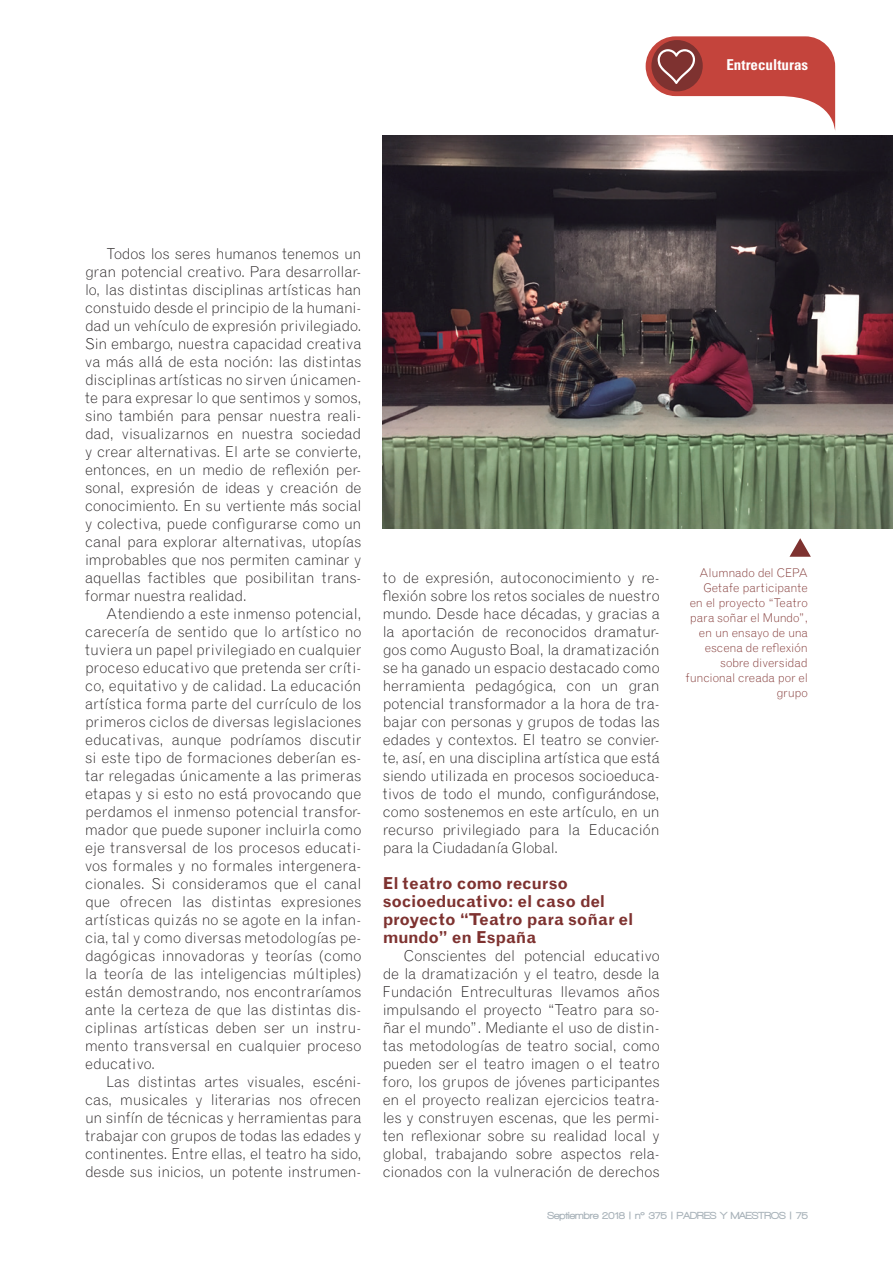
<style>
.page{position:relative;width:893px;height:1263px;background:#fff}
.page>*{position:absolute;margin:0;border:0;box-sizing:border-box;transform-origin:0 0}
.t1{font:700 16.5px/18px "Grotesque";color:#7e3230}
.t2{font:300 15px/18px "Grotesque";letter-spacing:-.005em;color:#231f20;text-align:justify}
.t3{font:700 condensed 15px "Univers";color:#fff}
.t4{font:300 12px/15px "Grotesque";letter-spacing:-.01em;color:#7e3230;text-align:right}
.t5{font:900 10.5px "Walkway";color:#a9b3ba}
</style>
<div class="page">
<svg style="left:646px;top:36px;width:189px;height:94px"></svg>
<img style="left:383px;top:135px;width:510px;height:394px">
<svg style="left:789px;top:538px;width:22px;height:19px"></svg>
<p class="t3" style="left:726px;top:56px;width:83px">Entreculturas</p>
<p class="t2" style="left:85px;top:244px;width:278px;text-indent:21px">Todos los seres humanos tenemos un gran potencial creativo. Para desarrollar&shy;lo, las distintas disciplinas artísticas han constuido desde el principio de la humani&shy;dad un vehículo de expresión privilegiado.<br>Sin embargo, nuestra capacidad creativa va más allá de esta noción: las distintas disciplinas artísticas no sirven únicamen&shy;te para expresar lo que sentimos y somos, sino también para pensar nuestra reali&shy;dad, visualizarnos en nuestra sociedad y crear alternativas. El arte se convierte, entonces, en un medio de reflexión per&shy;sonal, expresión de ideas y creación de conocimiento. En su vertiente más social y colectiva, puede configurarse como un canal para explorar alternativas, utopías improbables que nos permiten caminar y aquellas factibles que posibilitan trans&shy;formar nuestra realidad.</p>
<p class="t2" style="left:85px;top:604px;width:278px;text-indent:21px">Atendiendo a este inmenso potencial, carecería de sentido que lo artístico no tuviera un papel privilegiado en cualquier proceso educativo que pretenda ser críti&shy;co, equitativo y de calidad. La educación artística forma parte del currículo de los primeros ciclos de diversas legislaciones educativas, aunque podríamos discutir si este tipo de formaciones deberían es&shy;tar relegadas únicamente a las primeras etapas y si esto no está provocando que perdamos el inmenso potencial transfor&shy;mador que puede suponer incluirla como eje transversal de los procesos educati&shy;vos formales y no formales intergenera&shy;cionales. Si consideramos que el canal que ofrecen las distintas expresiones artísticas quizás no se agote en la infan&shy;cia, tal y como diversas metodologías pe&shy;dagógicas innovadoras y teorías (como la teoría de las inteligencias múltiples) están demostrando, nos encontraríamos ante la certeza de que las distintas dis&shy;ciplinas artísticas deben ser un instru&shy;mento transversal en cualquier proceso educativo.</p>
<p class="t2" style="left:85px;top:1072px;width:278px;text-indent:21px">Las distintas artes visuales, escéni&shy;cas, musicales y literarias nos ofrecen un sinfín de técnicas y herramientas para trabajar con grupos de todas las edades y continentes. Entre ellas, el teatro ha sido, desde sus inicios, un potente instrumen-</p>
<p class="t2" style="left:383px;top:568px;width:278px">to de expresión, autoconocimiento y re&shy;flexión sobre los retos sociales de nuestro mundo. Desde hace décadas, y gracias a la aportación de reconocidos dramatur&shy;gos como Augusto Boal, la dramatización se ha ganado un espacio destacado como herramienta pedagógica, con un gran potencial transformador a la hora de tra&shy;bajar con personas y grupos de todas las edades y contextos. El teatro se convier&shy;te, así, en una disciplina artística que está siendo utilizada en procesos socioeduca&shy;tivos de todo el mundo, configurándose, como sostenemos en este artículo, en un recurso privilegiado para la Educación para la Ciudadanía Global.</p>
<p class="t1" style="left:383px;top:874px;width:252px">El teatro como recurso socioeducativo: el caso del proyecto “Teatro para soñar el mundo” en España</p>
<p class="t2" style="left:383px;top:946px;width:278px;text-indent:21px">Conscientes del potencial educativo de la dramatización y el teatro, desde la Fundación Entreculturas llevamos años impulsando el proyecto “Teatro para so&shy;ñar el mundo”. Mediante el uso de distin&shy;tas metodologías de teatro social, como pueden ser el teatro imagen o el teatro foro, los grupos de jóvenes participantes en el proyecto realizan ejercicios teatra&shy;les y construyen escenas, que les permi&shy;ten reflexionar sobre su realidad local y global, trabajando sobre aspectos rela&shy;cionados con la vulneración de derechos</p>
<p class="t4" style="left:686px;top:565px;width:124px">Alumnado del CEPA<br>Getafe participante<br>en el proyecto “Teatro para soñar el Mundo”, en un ensayo de una escena de reflexión sobre diversidad funcional creada por el grupo</p>
<p class="t5" style="left:547px;top:1209px;width:262px">Septiembre 2018 | nº 375 | PADRES Y MAESTROS | 75</p>
</div>
